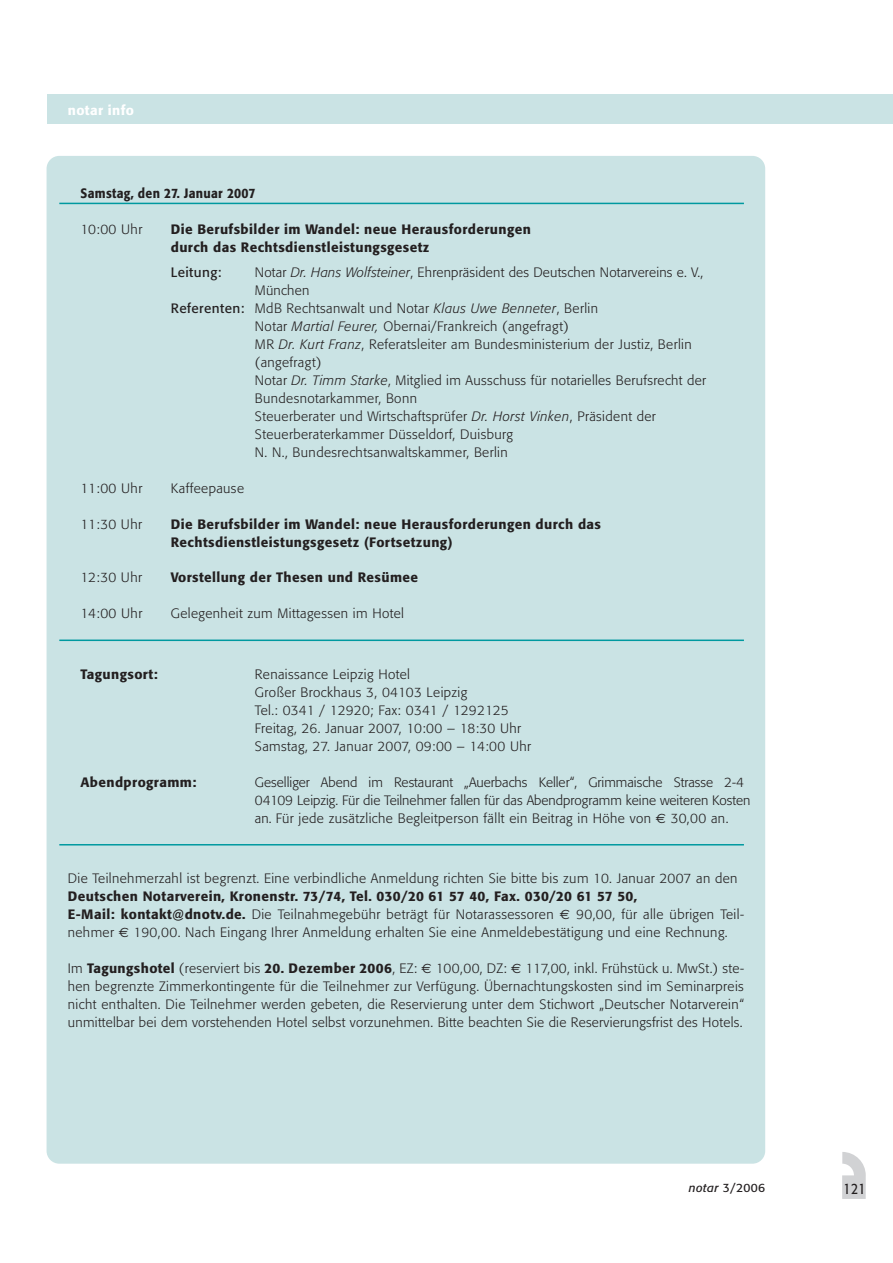
<style>
.page{position:relative;width:893px;height:1263px;background:#fff}
.page>*{position:absolute;margin:0;border:0;box-sizing:border-box;transform-origin:0 0}
.t1{font:15px "Formata";color:#231f20;scale:.8 1}
.t2{font:300 13.5px/18px "Formata";letter-spacing:.03em;color:#231f20}
.t3{font:500 13.5px/18px "Formata";letter-spacing:.03em;color:#231f20}
.t4{font:300 13.5px/18px "Formata";color:#231f20}
.t5{font:500 13.5px "Formata";letter-spacing:.03em;color:#231f20;scale:.9 1}
.t6{font:500 13.5px "Formata";letter-spacing:.03em;color:#fff}
.t7{font:13.5px "Formata";letter-spacing:.03em;color:#231f20}
.t8{font:12px "Formata";color:#231f20}
.s1{font-style:italic}
.s2{font-weight:400}
.s3{font-family:"Euro Sans";font-weight:400}
.s4{font-weight:500}
</style>
<div class="page">
<div style="left:47px;top:156px;width:718px;height:1008px;background:#cae3e4;border-radius:13px"></div>
<hr style="left:59px;top:203px;width:685px;height:1px;background:#00999f">
<hr style="left:59px;top:639px;width:685px;height:2px;background:#00999f">
<hr style="left:59px;top:844px;width:685px;height:1px;background:#00999f">
<svg style="left:842px;top:1152px;width:24px;height:47px"></svg>
<div style="left:47px;top:94px;width:846px;height:30px;background:#cae3e4"></div>
<p class="t6" style="left:68px;top:105px;width:68px">notar info</p>
<p class="t5" style="left:81px;top:188px;width:196px">Samstag, den 27. Januar 2007</p>
<p class="t2" style="left:81px;top:222px;width:63px">10:00 Uhr</p>
<p class="t3" style="left:171px;top:222px;width:362px">Die Berufsbilder im Wandel: neue Herausforderungen durch das Rechtsdienstleistungsgesetz</p>
<p class="t7" style="left:171px;top:266px;width:52px">Leitung:</p>
<p class="t2" style="left:255px;top:264px;width:450px">Notar <span class="s1">Dr. Hans Wolfsteiner</span>, Ehrenpräsident des Deutschen Notarvereins e. V.,</p>
<p class="t2" style="left:255px;top:282px;width:56px">München</p>
<p class="t2" style="left:171px;top:300px;width:429px"><span class="s2">Referenten:</span> MdB Rechtsanwalt und Notar <span class="s1">Klaus Uwe Benneter</span>, Berlin</p>
<p class="t2" style="left:255px;top:318px;width:315px">Notar <span class="s1">Martial Feurer,</span> Obernai/Frankreich (angefragt)</p>
<p class="t2" style="left:255px;top:336px;width:438px">MR <span class="s1">Dr. Kurt Franz</span>, Referatsleiter am Bundesministerium der Justiz, Berlin</p>
<p class="t2" style="left:255px;top:354px;width:68px">(angefragt)</p>
<p class="t2" style="left:255px;top:372px;width:453px">Notar <span class="s1">Dr. Timm Starke</span>, Mitglied im Ausschuss für notarielles Berufsrecht der</p>
<p class="t2" style="left:255px;top:390px;width:164px">Bundesnotarkammer, Bonn</p>
<p class="t2" style="left:255px;top:408px;width:402px">Steuerberater und Wirtschaftsprüfer <span class="s1">Dr. Horst Vinken</span>, Präsident der</p>
<p class="t2" style="left:255px;top:426px;width:260px">Steuerberaterkammer Düsseldorf, Duisburg</p>
<p class="t2" style="left:255px;top:444px;width:254px">N. N., Bundesrechtsanwaltskammer, Berlin</p>
<p class="t2" style="left:81px;top:480px;width:63px">11:00 Uhr</p>
<p class="t2" style="left:171px;top:480px;width:75px">Kaffeepause</p>
<p class="t2" style="left:81px;top:516px;width:63px">11:30 Uhr</p>
<p class="t3" style="left:171px;top:516px;width:432px">Die Berufsbilder im Wandel: neue Herausforderungen durch das<br>Rechtsdienstleistungsgesetz (Fortsetzung)</p>
<p class="t2" style="left:81px;top:570px;width:63px">12:30 Uhr</p>
<p class="t3" style="left:171px;top:570px;width:249px">Vorstellung der Thesen und Resümee</p>
<p class="t2" style="left:81px;top:605px;width:63px">14:00 Uhr</p>
<p class="t2" style="left:171px;top:605px;width:235px">Gelegenheit zum Mittagessen im Hotel</p>
<p class="t3" style="left:81px;top:666px;width:79px">Tagungsort:</p>
<p class="t2" style="left:255px;top:666px;width:278px">Renaissance Leipzig Hotel<br>Großer Brockhaus 3, 04103 Leipzig<br>Tel.: 0341 / 12920; Fax: 0341 / 1292125<br>Freitag, 26. Januar 2007, 10:00 – 18:30 Uhr Samstag, 27. Januar 2007, 09:00 – 14:00 Uhr</p>
<p class="t3" style="left:81px;top:774px;width:117px">Abendprogramm:</p>
<p class="t4" style="left:255px;top:774px;width:497px">Geselliger Abend im Restaurant „Auerbachs Keller“, Grimmaische Strasse 2-4<br>04109 Leipzig. Für die Teilnehmer fallen für das Abendprogramm keine weiteren Kosten an. Für jede zusätzliche Begleitperson fällt ein Beitrag in Höhe von <span class="s3">€</span> 30,00 an.</p>
<p class="t2" style="left:68px;top:870px;width:671px">Die Teilnehmerzahl ist begrenzt. Eine verbindliche Anmeldung richten Sie bitte bis zum 10. Januar 2007 an den</p>
<p class="t2" style="left:68px;top:888px;width:678px"><span class="s4">Deutschen Notarverein, Kronenstr. 73/74, Tel. 030/20 61 57 40, Fax. 030/20 61 57 50,<br>E-Mail: kontakt@dnotv.de.</span> Die Teilnahmegebühr beträgt für Notarassessoren <span class="s3">€</span> 90,00, für alle übrigen Teil&shy;nehmer <span class="s3">€</span> 190,00. Nach Eingang Ihrer Anmeldung erhalten Sie eine Anmeldebestätigung und eine Rechnung.</p>
<p class="t2" style="left:68px;top:960px;width:678px;text-align:justify">Im <span class="s4">Tagungshotel</span> (reserviert bis <span class="s4">20. Dezember 2006</span>, EZ: <span class="s3">€</span> 100,00, DZ: <span class="s3">€</span> 117,00, inkl. Frühstück u. MwSt.) ste&shy;hen begrenzte Zimmerkontingente für die Teilnehmer zur Verfügung. Übernachtungskosten sind im Seminarpreis nicht enthalten. Die Teilnehmer werden gebeten, die Reservierung unter dem Stichwort „Deutscher Notarverein“ unmittelbar bei dem vorstehenden Hotel selbst vorzunehmen. Bitte beachten Sie die Reservierungsfrist des Hotels.</p>
<p class="t8" style="left:689px;top:1183px;width:78px"><span class="s1">notar</span> 3/2006</p>
<p class="t1" style="left:844px;top:1182px;width:29px">121</p>
</div>
